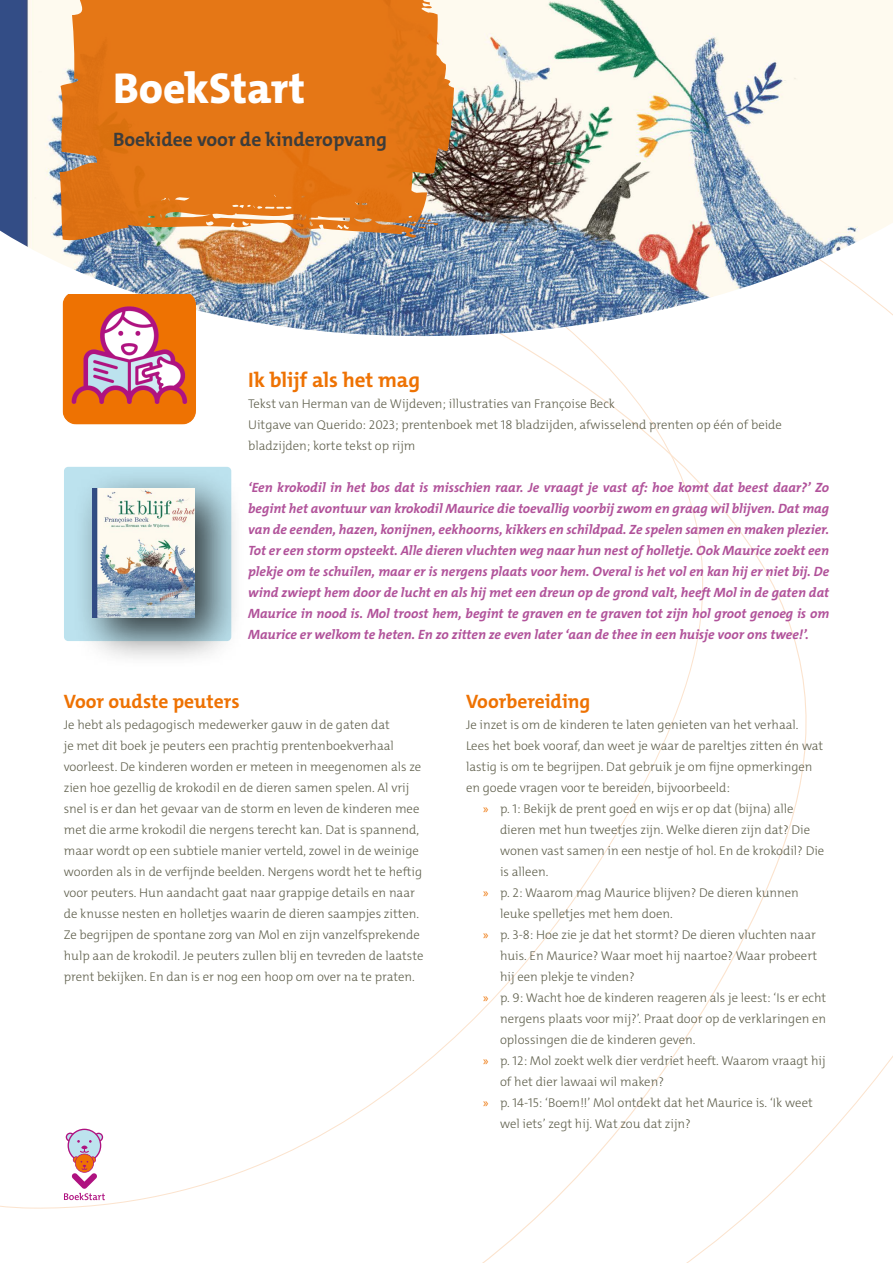
<style>
.page{position:relative;width:893px;height:1263px;background:#fff}
.page>*{position:absolute;margin:0;border:0;box-sizing:border-box;transform-origin:0 0}
.t1{font:800 43.5px "The Mix";color:#fff}
.t2{font:700 21px "The Mix";color:#ee7203}
.t3{font:700 19.5px "The Mix";color:#ee7203}
.t4{font:700 19.5px "The Mix";color:#3c3c3b}
.t5{font:italic 700 13.5px/21px "The Mix";color:#b1529a;text-align:justify}
.t6{font:300 12.75px/21px "The Mix";color:#60604d}
.s1{font-family:"Myriad Pro";font-weight:400;color:#ee7203}
</style>
<div class="page">
<img style="left:0;top:0;width:893px;height:379px">
<svg style="left:60px;top:0;width:394px;height:240px;background:#df7e28"></svg>
<img style="left:58px;top:294px;width:179px;height:130px">
<svg style="left:64px;top:1129px;width:41px;height:71px"></svg>
<div style="left:64px;top:467px;width:167px;height:174px;background:#bce2ee;border-radius:4px"></div>
<div style="left:71px;top:467px;width:174px;height:201px;background:#000;opacity:.75"></div>
<img style="left:92px;top:488px;width:102px;height:130px">
<h1 class="t1" style="left:113px;top:61px;width:194px">BoekStart</h1>
<h3 class="t4" style="left:113px;top:127px;width:276px">Boekidee voor de kinderopvang</h3>
<h2 class="t2" style="left:248px;top:367px;width:174px">Ik blijf als het mag</h2>
<p class="t6" style="left:248px;top:394px;width:535px">Tekst van Herman van de Wijdeven; illustraties van Françoise Beck<br>Uitgave van Querido: 2023; prentenboek met 18 bladzijden, afwisselend prenten op één of beide bladzijden; korte tekst op rijm</p>
<p class="t5" style="left:248px;top:477px;width:583px">‘Een krokodil in het bos dat is misschien raar. Je vraagt je vast af: hoe komt dat beest daar?’ Zo begint het avontuur van krokodil Maurice die toevallig voorbij zwom en graag wil blijven. Dat mag van de eenden, hazen, konijnen, eekhoorns, kikkers en schildpad. Ze spelen samen en maken plezier.<br>Tot er een storm opsteekt. Alle dieren vluchten weg naar hun nest of holletje. Ook Maurice zoekt een plekje om te schuilen, maar er is nergens plaats voor hem. Overal is het vol en kan hij er niet bij. De wind zwiept hem door de lucht en als hij met een dreun op de grond valt, heeft Mol in de gaten dat Maurice in nood is. Mol troost hem, begint te graven en te graven tot zijn hol groot genoeg is om Maurice er welkom te heten. En zo zitten ze even later ‘aan de thee in een huisje voor ons twee!’.</p>
<h3 class="t3" style="left:64px;top:688px;width:177px">Voor oudste peuters</h3>
<p class="t6" style="left:64px;top:714px;width:361px">Je hebt als pedagogisch medewerker gauw in de gaten dat<br>je met dit boek je peuters een prachtig prentenboekverhaal voorleest. De kinderen worden er meteen in meegenomen als ze zien hoe gezellig de krokodil en de dieren samen spelen. Al vrij snel is er dan het gevaar van de storm en leven de kinderen mee met die arme krokodil die nergens terecht kan. Dat is spannend, maar wordt op een subtiele manier verteld, zowel in de weinige woorden als in de verfijnde beelden. Nergens wordt het te heftig voor peuters. Hun aandacht gaat naar grappige details en naar de knusse nesten en holletjes waarin de dieren saampjes zitten.<br>Ze begrijpen de spontane zorg van Mol en zijn vanzelfsprekende hulp aan de krokodil. Je peuters zullen blij en tevreden de laatste prent bekijken. En dan is er nog een hoop om over na te praten.</p>
<h3 class="t3" style="left:466px;top:688px;width:126px">Voorbereiding</h3>
<p class="t6" style="left:466px;top:714px;width:334px">Je inzet is om de kinderen te laten genieten van het verhaal.</p>
<p class="t6" style="left:466px;top:735px;width:359px">Lees het boek vooraf, dan weet je waar de pareltjes zitten én wat</p>
<p class="t6" style="left:466px;top:756px;width:348px">lastig is om te begrijpen. Dat gebruik je om fijne opmerkingen</p>
<p class="t6" style="left:466px;top:777px;width:265px">en goede vragen voor te bereiden, bijvoorbeeld:</p>
<p class="t6" style="left:483px;top:798px;width:312px"><span class="s1">»</span> p. 1: Bekijk de prent goed en wijs er op dat (bijna) alle</p>
<p class="t6" style="left:500px;top:819px;width:312px">dieren met hun tweetjes zijn. Welke dieren zijn dat? Die</p>
<p class="t6" style="left:500px;top:840px;width:326px">wonen vast samen in een nestje of hol. En de krokodil? Die</p>
<p class="t6" style="left:500px;top:861px;width:50px">is alleen.</p>
<p class="t6" style="left:483px;top:882px;width:317px"><span class="s1">»</span> p. 2: Waarom mag Maurice blijven? De dieren kunnen</p>
<p class="t6" style="left:500px;top:903px;width:174px">leuke spelletjes met hem doen.</p>
<p class="t6" style="left:483px;top:924px;width:334px"><span class="s1">»</span> p. 3-8: Hoe zie je dat het stormt? De dieren vluchten naar</p>
<p class="t6" style="left:500px;top:945px;width:319px">huis. En Maurice? Waar moet hij naartoe? Waar probeert</p>
<p class="t6" style="left:500px;top:966px;width:136px">hij een plekje te vinden?</p>
<p class="t6" style="left:483px;top:987px;width:345px"><span class="s1">»</span> p. 9: Wacht hoe de kinderen reageren als je leest: ‘Is er echt</p>
<p class="t6" style="left:500px;top:1008px;width:328px">nergens plaats voor mij?’. Praat door op de verklaringen en</p>
<p class="t6" style="left:500px;top:1029px;width:197px">oplossingen die de kinderen geven.</p>
<p class="t6" style="left:483px;top:1050px;width:344px"><span class="s1">»</span> p. 12: Mol zoekt welk dier verdriet heeft. Waarom vraagt hij</p>
<p class="t6" style="left:500px;top:1071px;width:165px">of het dier lawaai wil maken?</p>
<p class="t6" style="left:483px;top:1092px;width:331px"><span class="s1">»</span> p. 14-15: ‘Boem!!’ Mol ontdekt dat het Maurice is. ‘Ik weet</p>
<p class="t6" style="left:500px;top:1113px;width:192px">wel iets’ zegt hij. Wat zou dat zijn?</p>
</div>
